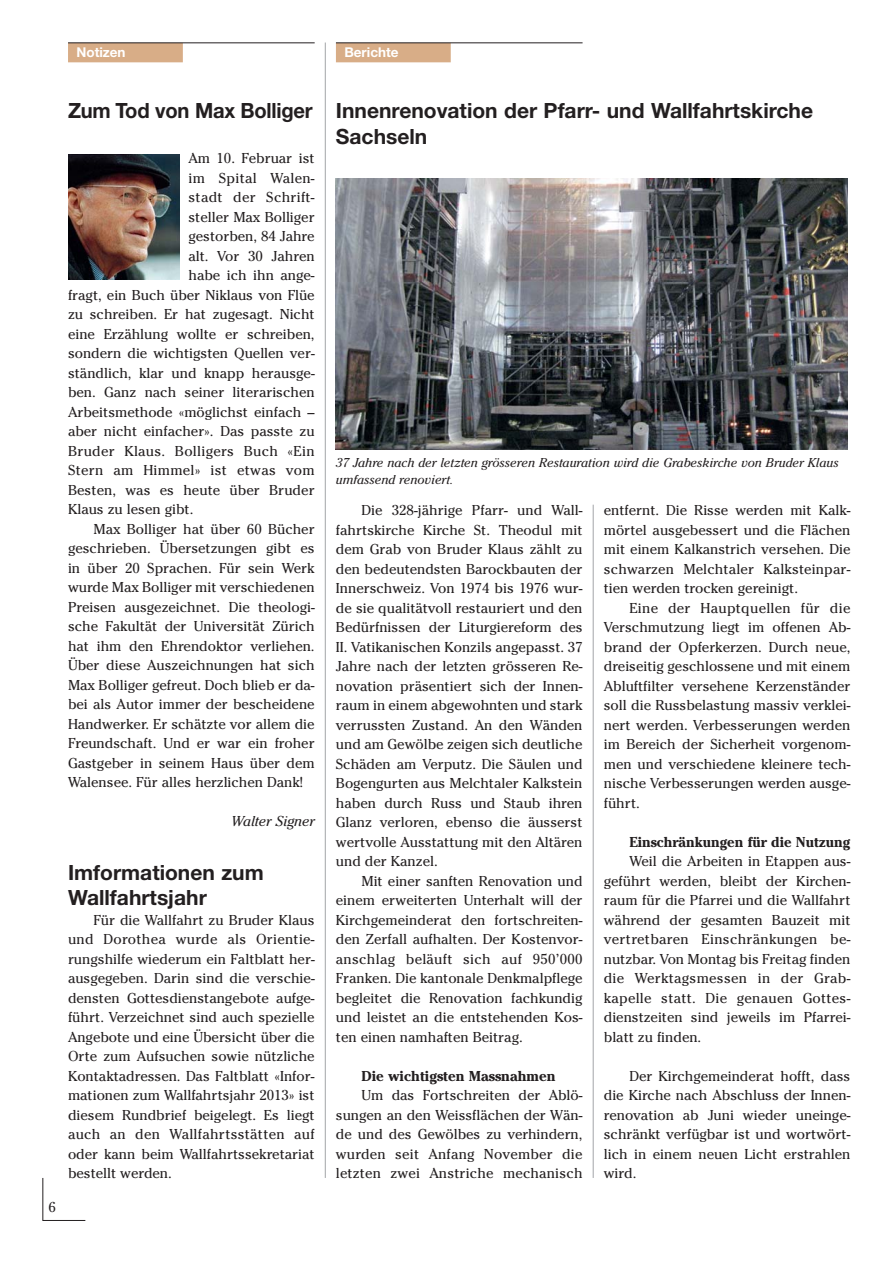
<style>
.page{position:relative;width:893px;height:1263px;background:#fff}
.page>*{position:absolute;margin:0;border:0;box-sizing:border-box;transform-origin:0 0}
.t1{font:700 21px/25.5px "Helvetica Neue";color:#231f20}
.t2{font:700 21px "Helvetica Neue";color:#231f20;scale:.96 1}
.t3{font:14.25px/19.5px "Cheltenham";color:#231f20;text-align:justify}
.t4{font:14.25px "Cheltenham";letter-spacing:.02em;color:#231f20}
.t5{font:700 14.25px "Cheltenham";color:#231f20}
.t6{font:italic 14.25px "Cheltenham";color:#231f20}
.t7{font:700 13.5px "Helvetica Neue";color:#fff}
.t8{font:italic 12.75px/16.5px "Cheltenham";color:#231f20}
</style>
<div class="page">
<svg style="left:42px;top:1178px;width:44px;height:43px"></svg>
<hr style="left:325px;top:43px;width:1px;height:1135px;background:#a7a9ac">
<div style="left:336px;top:43px;width:115px;height:19px;background:#d8ad87"></div>
<hr style="left:336px;top:43px;width:247px;height:1px;background:#231f20">
<hr style="left:593px;top:505px;width:1px;height:673px;background:#a7a9ac">
<div style="left:68px;top:43px;width:115px;height:19px;background:#d8ad87"></div>
<hr style="left:68px;top:43px;width:247px;height:1px;background:#231f20">
<img style="left:336px;top:179px;width:511px;height:271px">
<img style="left:68px;top:154px;width:111px;height:126px">
<p class="t7" style="left:77px;top:48px;width:51px">Notizen</p>
<h1 class="t2" style="left:68px;top:103px;width:256px">Zum Tod von Max Bolliger</h1>
<p class="t3" style="left:188px;top:150px;width:128px">Am 10. Februar ist</p>
<p class="t4" style="left:188px;top:173px;width:128px">im Spital Walen-</p>
<p class="t4" style="left:188px;top:192px;width:128px">stadt der Schrift-</p>
<p class="t3" style="left:188px;top:209px;width:128px">steller Max Bolliger</p>
<p class="t3" style="left:188px;top:228px;width:128px">gestorben, 84 Jahre</p>
<p class="t3" style="left:188px;top:248px;width:128px">alt. Vor 30 Jahren</p>
<p class="t3" style="left:188px;top:267px;width:128px">habe ich ihn ange-</p>
<p class="t3" style="left:68px;top:287px;width:248px">fragt, ein Buch über Niklaus von Flüe</p>
<p class="t3" style="left:68px;top:306px;width:248px">zu schreiben. Er hat zugesagt. Nicht</p>
<p class="t3" style="left:68px;top:326px;width:248px">eine Erzählung wollte er schreiben,</p>
<p class="t3" style="left:68px;top:345px;width:248px">sondern die wichtigsten Quellen ver-</p>
<p class="t3" style="left:68px;top:365px;width:248px">ständlich, klar und knapp herausge-</p>
<p class="t3" style="left:68px;top:384px;width:248px">ben. Ganz nach seiner literarischen</p>
<p class="t3" style="left:68px;top:404px;width:248px">Arbeitsmethode «möglichst einfach –</p>
<p class="t3" style="left:68px;top:423px;width:248px">aber nicht einfacher». Das passte zu</p>
<p class="t4" style="left:68px;top:446px;width:248px">Bruder Klaus. Bolligers Buch «Ein</p>
<p class="t4" style="left:68px;top:465px;width:248px">Stern am Himmel» ist etwas vom</p>
<p class="t3" style="left:68px;top:482px;width:248px">Besten, was es heute über Bruder</p>
<p class="t3" style="left:68px;top:501px;width:127px">Klaus zu lesen gibt.</p>
<p class="t3" style="left:94px;top:521px;width:223px">Max Bolliger hat über 60 Bücher</p>
<p class="t3" style="left:68px;top:540px;width:248px">geschrieben. Übersetzungen gibt es</p>
<p class="t3" style="left:68px;top:560px;width:248px">in über 20 Sprachen. Für sein Werk</p>
<p class="t3" style="left:68px;top:579px;width:248px">wurde Max Bolliger mit verschiedenen</p>
<p class="t3" style="left:68px;top:599px;width:248px">Preisen ausgezeichnet. Die theologi-</p>
<p class="t3" style="left:68px;top:618px;width:248px">sche Fakultät der Universität Zürich</p>
<p class="t3" style="left:68px;top:638px;width:248px">hat ihm den Ehrendoktor verliehen.</p>
<p class="t3" style="left:68px;top:657px;width:248px">Über diese Auszeichnungen hat sich</p>
<p class="t3" style="left:68px;top:677px;width:248px">Max Bolliger gefreut. Doch blieb er da-</p>
<p class="t3" style="left:68px;top:696px;width:248px">bei als Autor immer der bescheidene</p>
<p class="t3" style="left:68px;top:716px;width:248px">Handwerker. Er schätzte vor allem die</p>
<p class="t3" style="left:68px;top:735px;width:248px">Freundschaft. Und er war ein froher</p>
<p class="t3" style="left:68px;top:755px;width:248px">Gastgeber in seinem Haus über dem</p>
<p class="t3" style="left:68px;top:774px;width:236px">Walensee. Für alles herzlichen Dank!</p>
<p class="t6" style="left:231px;top:816px;width:85px">Walter Signer</p>
<p class="t3" style="left:49px;top:1199px;width:9px">6</p>
<h1 class="t1" style="left:68px;top:861px;width:197px">Imformationen zum<br>Wallfahrtsjahr</h1>
<p class="t3" style="left:68px;top:911px;width:248px;text-indent:26px">Für die Wallfahrt zu Bruder Klaus und Dorothea wurde als Orientie&shy;rungshilfe wiederum ein Faltblatt her&shy;ausgegeben. Darin sind die verschie&shy;densten Gottesdienstangebote aufge&shy;führt. Verzeichnet sind auch spezielle Angebote und eine Übersicht über die Orte zum Aufsuchen sowie nützliche Kontaktadressen. Das Faltblatt «Infor&shy;mationen zum Wallfahrtsjahr 2013» ist diesem Rundbrief beigelegt. Es liegt auch an den Wallfahrtsstätten auf oder kann beim Wallfahrtssekretariat bestellt werden.</p>
<p class="t7" style="left:344px;top:48px;width:56px">Berichte</p>
<h1 class="t1" style="left:336px;top:100px;width:479px">Innenrenovation der Pfarr- und Wallfahrtskirche<br>Sachseln</h1>
<p class="t8" style="left:336px;top:456px;width:504px">37 Jahre nach der letzten grösseren Restauration wird die Grabeskirche von Bruder Klaus umfassend renoviert.</p>
<p class="t3" style="left:336px;top:502px;width:248px;text-indent:26px">Die 328-jährige Pfarr- und Wall&shy;fahrtskirche Kirche St. Theodul mit dem Grab von Bruder Klaus zählt zu den bedeutendsten Barockbauten der Innerschweiz. Von 1974 bis 1976 wur&shy;de sie qualitätvoll restauriert und den Bedürfnissen der Liturgiereform des II. Vatikanischen Konzils angepasst. 37<br>Jahre nach der letzten grösseren Re&shy;novation präsentiert sich der Innen&shy;raum in einem abgewohnten und stark verrussten Zustand. An den Wänden und am Gewölbe zeigen sich deutliche Schäden am Verputz. Die Säulen und Bogengurten aus Melchtaler Kalkstein haben durch Russ und Staub ihren Glanz verloren, ebenso die äusserst wertvolle Ausstattung mit den Altären und der Kanzel.</p>
<p class="t3" style="left:336px;top:872px;width:248px;text-indent:26px">Mit einer sanften Renovation und einem erweiterten Unterhalt will der Kirchgemeinderat den fortschreiten&shy;den Zerfall aufhalten. Der Kostenvor&shy;anschlag beläuft sich auf 950’000<br>Franken. Die kantonale Denkmalpflege begleitet die Renovation fachkundig und leistet an die entstehenden Kos&shy;ten einen namhaften Beitrag.</p>
<p class="t5" style="left:361px;top:1070px;width:196px">Die wichtigsten Massnahmen</p>
<p class="t3" style="left:336px;top:1087px;width:248px;text-indent:26px">Um das Fortschreiten der Ablö&shy;sungen an den Weissflächen der Wän&shy;de und des Gewölbes zu verhindern, wurden seit Anfang November die letzten zwei Anstriche mechanisch</p>
<p class="t3" style="left:604px;top:502px;width:248px">entfernt. Die Risse werden mit Kalk&shy;mörtel ausgebessert und die Flächen mit einem Kalkanstrich versehen. Die schwarzen Melchtaler Kalksteinpar&shy;tien werden trocken gereinigt.</p>
<p class="t3" style="left:604px;top:599px;width:248px;text-indent:26px">Eine der Hauptquellen für die Verschmutzung liegt im offenen Ab&shy;brand der Opferkerzen. Durch neue, dreiseitig geschlossene und mit einem Abluftfilter versehene Kerzenständer soll die Russbelastung massiv verklei&shy;nert werden. Verbesserungen werden im Bereich der Sicherheit vorgenom&shy;men und verschiedene kleinere tech&shy;nische Verbesserungen werden ausge&shy;führt.</p>
<p class="t5" style="left:629px;top:836px;width:222px">Einschränkungen für die Nutzung</p>
<p class="t3" style="left:604px;top:853px;width:248px;text-indent:26px">Weil die Arbeiten in Etappen aus&shy;geführt werden, bleibt der Kirchen&shy;raum für die Pfarrei und die Wallfahrt während der gesamten Bauzeit mit vertretbaren Einschränkungen be&shy;nutzbar. Von Montag bis Freitag finden die Werktagsmessen in der Grab&shy;kapelle statt. Die genauen Gottes&shy;dienstzeiten sind jeweils im Pfarrei&shy;blatt zu finden.</p>
<p class="t3" style="left:604px;top:1067px;width:248px;text-indent:26px">Der Kirchgemeinderat hofft, dass die Kirche nach Abschluss der Innen&shy;renovation ab Juni wieder uneinge&shy;schränkt verfügbar ist und wortwört&shy;lich in einem neuen Licht erstrahlen wird.</p>
</div>
